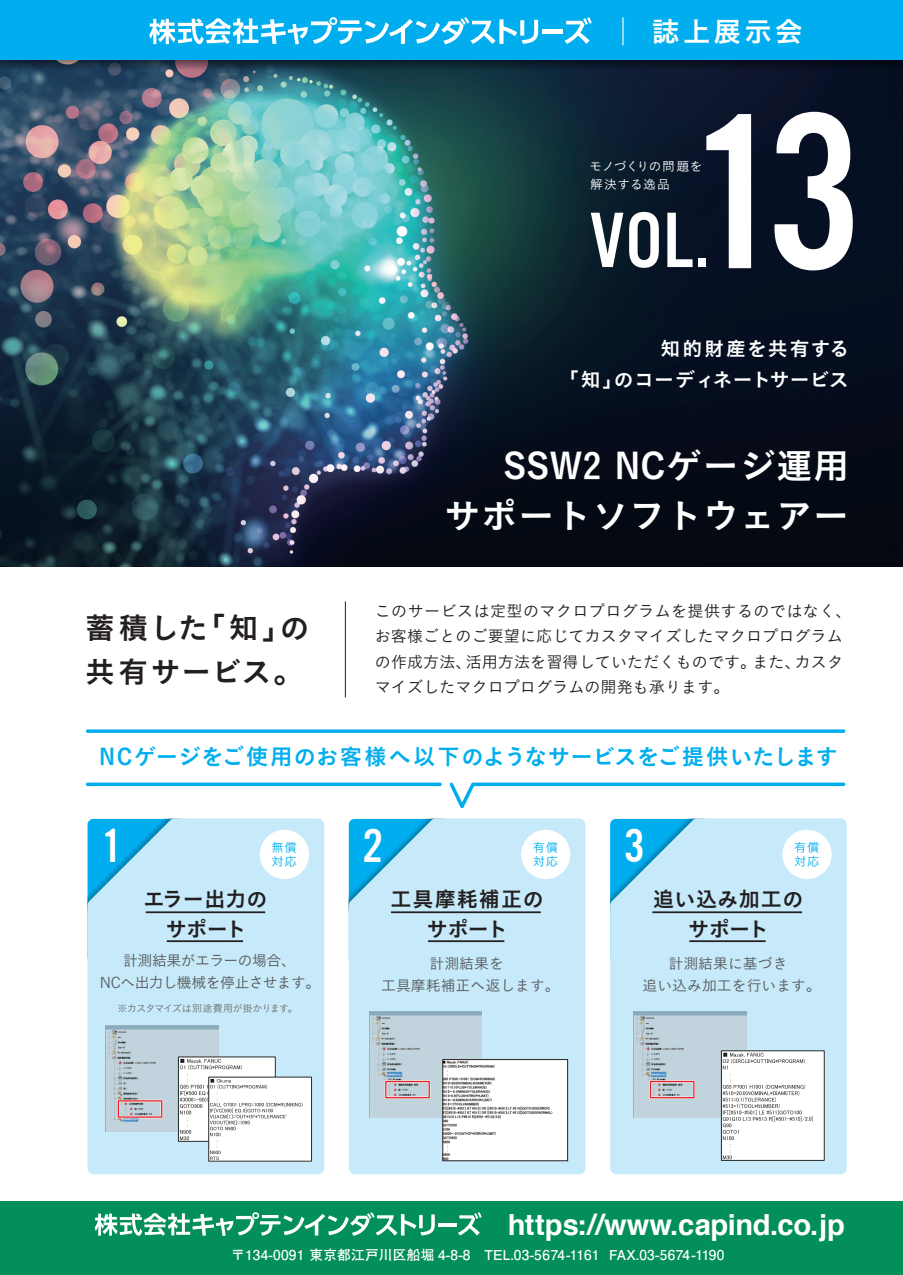
<style>
.page{position:relative;width:903px;height:1275px;background:#fff}
.page>*{position:absolute;margin:0;border:0;box-sizing:border-box;transform-origin:0 0}
.t1{font:231.35px "U.S.101";color:#fff}
.t2{font:81.55px "U.S.101";color:#fff}
.t3{font:49.52px "U.S.101";color:#fff}
.t4{font:35.18px/50.2px "Koburina Go Std W6";letter-spacing:.025em;color:#fff;text-align:right}
.t5{font:29.75px/43.6px "Koburina Go Std N W6";letter-spacing:.025em;color:#231f20}
.t6{font:700 29.05px "Helvetica";color:#fff}
.t7{font:28px "Koburina Go Std W6";letter-spacing:.1em;color:#fff}
.t8{font:22.4px "Koburina Go Std W6";letter-spacing:.02em;color:#00aeef}
.t9{font:21px/29.6px "Koburina Go Std W6";letter-spacing:.05em;color:#231f20;text-align:center}
.t10{font:21px/29.6px "Koburina Go Std W6";letter-spacing:.005em;color:#231f20;text-align:center}
.t11{font:21px/29.6px "Koburina Go Std W6";letter-spacing:-.015em;color:#231f20;text-align:center}
.t12{font:19.6px/31px "Koburina Go Std W6";letter-spacing:.015em;color:#fff;text-align:right}
.t13{font:16.1px/25.2px "Koburina Go Std W3";color:#231f20}
.t14{font:14.88px/22.2px "Koburina Go Std W3";color:#57585a;text-align:center}
.t15{font:14.88px/22.2px "Koburina Go Std W3";letter-spacing:-.035em;color:#57585a;text-align:center}
.t16{font:700 13.65px "Futo Go B101 Pro";letter-spacing:.02em;color:#fff}
.t17{font:12.6px/18.2px "Koburina Go Std W3";letter-spacing:.02em;color:#fff}
.t18{font:12.42px/13.8px "Koburina Go Std W3";letter-spacing:.05em;color:#00aeef}
.t19{font:9.97px "Koburina Go Std W3";letter-spacing:-.035em;color:#6c6d70}
.s1{font-family:"News Gothic"}
</style>
<div class="page">
<div style="left:0;top:1201px;width:903px;height:74px;background:#028f5a"></div>
<img style="left:0;top:70px;width:903px;height:497px">
<hr style="left:438px;top:1223px;width:18px;height:3px;background:#fff">
<svg style="left:458px;top:1212px;width:24px;height:23px"></svg>
<svg style="left:95px;top:1212px;width:340px;height:24px"></svg>
<svg style="left:449px;top:782px;width:397px;height:27px"></svg>
<hr style="left:88px;top:783px;width:352px;height:3px;background:#00aeef">
<svg style="left:88px;top:729px;width:756px;height:4px;background:#1fb7f0"></svg>
<svg style="left:88px;top:818px;width:236px;height:356px;background:#b9e5f7"></svg>
<div style="left:260px;top:830px;width:49px;height:49px;background:#fff;border-radius:50%"></div>
<svg style="left:349px;top:818px;width:236px;height:356px;background:#bae5f8"></svg>
<div style="left:521px;top:830px;width:49px;height:49px;background:#fff;border-radius:50%"></div>
<hr style="left:391px;top:911px;width:150px;height:2px;background:#231f20">
<hr style="left:428px;top:940px;width:76px;height:2px;background:#231f20">
<svg style="left:610px;top:818px;width:237px;height:356px;background:#bae5f7"></svg>
<div style="left:782px;top:830px;width:50px;height:49px;background:#fff;border-radius:50%"></div>
<hr style="left:652px;top:911px;width:150px;height:2px;background:#231f20">
<hr style="left:689px;top:940px;width:76px;height:2px;background:#231f20">
<hr style="left:146px;top:911px;width:119px;height:2px;background:#231f20">
<hr style="left:167px;top:940px;width:76px;height:2px;background:#231f20">
<hr style="left:345px;top:601px;width:1px;height:96px;background:#231f20">
<svg style="left:0;top:59px;width:903px;height:11px;background:#123045"></svg>
<div style="left:0;top:0;width:903px;height:59px;background:#00aeef"></div>
<hr style="left:542px;top:30px;width:21px;height:4px;background:#fff">
<svg style="left:565px;top:17px;width:27px;height:27px"></svg>
<svg style="left:149px;top:17px;width:389px;height:27px"></svg>
<img style="left:105px;top:1025px;width:113px;height:106px">
<div style="left:178px;top:1057px;width:97px;height:84px;border:1px solid #282929"></div>
<div style="left:209px;top:1077px;width:102px;height:84px;background:#fff"></div>
<svg style="left:180px;top:1059px;width:123px;height:101px"></svg>
<div style="left:117px;top:1100px;width:46px;height:18px;border:2px solid #fff"></div>
<div style="left:118px;top:1100px;width:44px;height:18px;border:1px solid #ee1d23"></div>
<img style="left:369px;top:1011px;width:113px;height:106px">
<div style="left:385px;top:1080px;width:45px;height:19px;border:2px solid #fff"></div>
<div style="left:385px;top:1081px;width:45px;height:17px;border:1px solid #ee1d23"></div>
<img style="left:444px;top:1061px;width:122px;height:98px">
<div style="left:442px;top:1059px;width:126px;height:102px;border:1px solid #231f20"></div>
<img style="left:633px;top:1011px;width:113px;height:106px">
<div style="left:649px;top:1080px;width:46px;height:19px;border:2px solid #fff"></div>
<div style="left:650px;top:1081px;width:44px;height:17px;border:1px solid #ee1d23"></div>
<div style="left:722px;top:1051px;width:102px;height:109px;background:#fff"></div>
<svg style="left:723px;top:1053px;width:90px;height:105px"></svg>
<h3 class="t7" style="left:609px;top:10px;width:195px">│ 誌上展示会</h3>
<h1 class="t1" style="left:687px;top:69px;width:175px">13</h1>
<p class="t17" style="left:589px;top:157px;width:115px">モノづくりの問題を解決する逸品</p>
<h2 class="t2" style="left:589px;top:197px;width:121px">VOL.</h2>
<p class="t12" style="left:559px;top:333px;width:292px">知的財産を共有する<br>「知」のコーディネートサービス</p>
<h3 class="t5" style="left:85px;top:607px;width:226px">蓄積した「知」の共有サービス。</h3>
<h3 class="t4" style="left:445px;top:441px;width:406px">SSW2 NCゲージ運用<br>サポートソフトウェアー</h3>
<p class="t13" style="left:375px;top:598px;width:478px">このサービスは定型のマクロプログラムを提供するのではなく、お客様ごとのご要望に応じてカスタマイズしたマクロプログラムの作成方法、活用方法を習得していただくものです。また、カスタマイズしたマクロプログラムの開発も承ります。</p>
<h3 class="t8" style="left:100px;top:740px;width:740px">NCゲージをご使用のお客様へ以下のようなサービスをご提供いたします</h3>
<h3 class="t3" style="left:102px;top:820px;width:22px">1</h3>
<p class="t18" style="left:272px;top:840px;width:27px">無償対応</p>
<h3 class="t3" style="left:363px;top:820px;width:22px">2</h3>
<p class="t18" style="left:533px;top:840px;width:27px">有償対応</p>
<h3 class="t3" style="left:624px;top:820px;width:22px">3</h3>
<p class="t18" style="left:794px;top:840px;width:27px">有償対応</p>
<h3 class="t11" style="left:143px;top:885px;width:126px">エラー出力のサポート</h3>
<p class="t15" style="left:100px;top:949px;width:222px">計測結果がエラーの場合、<br><span class="s1">NC</span>へ出力し機械を停止させます。</p>
<h3 class="t9" style="left:390px;top:885px;width:155px">工具摩耗補正のサポート</h3>
<p class="t14" style="left:381px;top:952px;width:180px">計測結果を<br>工具摩耗補正へ返します。</p>
<h3 class="t10" style="left:653px;top:885px;width:152px">追い込み加工のサポート</h3>
<p class="t14" style="left:642px;top:952px;width:180px">計測結果に基づき<br>追い込み加工を行います。</p>
<p class="t19" style="left:118px;top:1001px;width:182px">※カスタマイズは別途費用が掛かります。</p>
<h3 class="t6" style="left:508px;top:1202px;width:338px">https://www.capind.co.jp</h3>
<p class="t16" style="left:231px;top:1244px;width:495px">〒134-0091 東京都江戸川区船堀 4-8-8　TEL.03-5674-1161 FAX.03-5674-1190</p>
</div>
